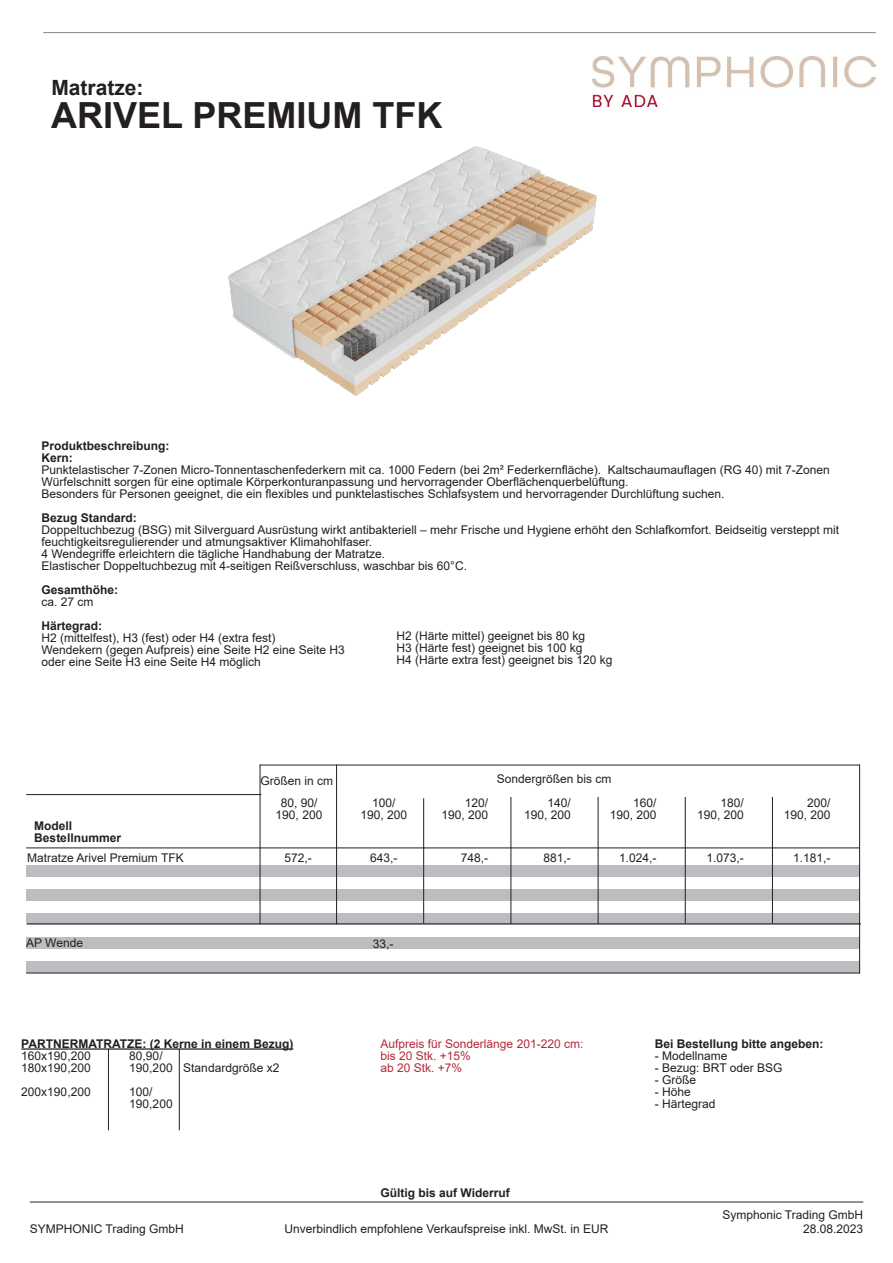
<style>
.page{position:relative;width:893px;height:1263px;background:#fff}
.page>*{position:absolute;margin:0;border:0;box-sizing:border-box;transform-origin:0 0}
.t1{font:700 36px "Arial";color:#231f20}
.t2{font:700 21px "Arial";color:#231f20}
.t3{font:12px/12px "Arial";color:#231f20}
.t4{font:700 12px/12px "Arial";color:#231f20}
.t5{font:12px/12px "Arial";color:#b72837}
</style>
<div class="page">
<hr style="left:30px;top:1201px;width:833px;height:1px;background:#231f20">
<hr style="left:108px;top:1049px;width:1px;height:81px;background:#231f20">
<hr style="left:179px;top:1049px;width:1px;height:81px;background:#231f20">
<hr style="left:21px;top:1048px;width:272px;height:2px;background:#231f20">
<div style="left:26px;top:961px;width:834px;height:11px;background:#bcbdc0"></div>
<div style="left:26px;top:889px;width:834px;height:11px;background:#bcbdc0"></div>
<div style="left:26px;top:865px;width:834px;height:11px;background:#bcbdc0"></div>
<div style="left:26px;top:913px;width:834px;height:11px;background:#bcbdc0"></div>
<div style="left:26px;top:937px;width:834px;height:11px;background:#bcbdc0"></div>
<hr style="left:26px;top:847px;width:834px;height:1px;background:#231f20">
<hr style="left:26px;top:972px;width:834px;height:1px;background:#231f20">
<hr style="left:26px;top:794px;width:235px;height:1px;background:#231f20">
<hr style="left:260px;top:764px;width:1px;height:160px;background:#231f20">
<hr style="left:772px;top:797px;width:1px;height:126px;background:#231f20">
<hr style="left:685px;top:797px;width:1px;height:126px;background:#231f20">
<hr style="left:598px;top:797px;width:1px;height:127px;background:#231f20">
<hr style="left:510px;top:797px;width:1px;height:127px;background:#231f20">
<hr style="left:423px;top:798px;width:1px;height:125px;background:#231f20">
<hr style="left:336px;top:764px;width:1px;height:160px;background:#231f20">
<hr style="left:859px;top:764px;width:1px;height:209px;background:#231f20">
<hr style="left:260px;top:764px;width:600px;height:1px;background:#231f20">
<hr style="left:27px;top:923px;width:834px;height:1px;background:#231f20">
<hr style="left:43px;top:32px;width:833px;height:1px;background:#808285">
<img style="left:592px;top:56px;width:284px;height:51px">
<img style="left:228px;top:146px;width:369px;height:250px">
<h2 class="t2" style="left:51px;top:73px;width:94px">Matratze:</h2>
<h1 class="t1" style="left:51px;top:90px;width:393px">ARIVEL PREMIUM TFK</h1>
<p class="t4" style="left:41px;top:440px;width:130px">Produktbeschreibung:<br>Kern:</p>
<p class="t3" style="left:41px;top:464px;width:790px">Punktelastischer 7-Zonen Micro-Tonnentaschenfederkern mit ca. 1000 Federn (bei 2m² Federkernfläche). Kaltschaumauflagen (RG 40) mit 7-Zonen<br>Würfelschnitt sorgen für eine optimale Körperkonturanpassung und hervorragender Oberflächenquerbelüftung.<br>Besonders für Personen geeignet, die ein flexibles und punktelastisches Schlafsystem und hervorragender Durchlüftung suchen.</p>
<p class="t4" style="left:41px;top:512px;width:97px">Bezug Standard:</p>
<p class="t3" style="left:41px;top:524px;width:799px">Doppeltuchbezug (BSG) mit Silverguard Ausrüstung wirkt antibakteriell – mehr Frische und Hygiene erhöht den Schlafkomfort. Beidseitig versteppt mit feuchtigkeitsregulierender und atmungsaktiver Klimahohlfaser.<br>4 Wendegriffe erleichtern die tägliche Handhabung der Matratze.<br>Elastischer Doppeltuchbezug mit 4-seitigen Reißverschluss, waschbar bis 60°C.</p>
<p class="t4" style="left:41px;top:584px;width:78px">Gesamthöhe:</p>
<p class="t3" style="left:41px;top:596px;width:54px">ca. 27 cm</p>
<p class="t4" style="left:41px;top:620px;width:62px">Härtegrad:</p>
<p class="t3" style="left:41px;top:632px;width:305px">H2 (mittelfest), H3 (fest) oder H4 (extra fest)<br>Wendekern (gegen Aufpreis) eine Seite H2 eine Seite H3 oder eine Seite H3 eine Seite H4 möglich</p>
<p class="t3" style="left:396px;top:630px;width:218px">H2 (Härte mittel) geeignet bis 80 kg<br>H3 (Härte fest) geeignet bis 100 kg<br>H4 (Härte extra fest) geeignet bis 120 kg</p>
<p class="t4" style="left:34px;top:820px;width:88px">Modell<br>Bestellnummer</p>
<p class="t3" style="left:27px;top:852px;width:158px">Matratze Arivel Premium TFK</p>
<p class="t3" style="left:260px;top:774px;width:74px">Größen in cm</p>
<p class="t3" style="left:497px;top:772px;width:116px">Sondergrößen bis cm</p>
<p class="t3" style="left:281px;top:797px;width:38px">80, 90/</p>
<p class="t3" style="left:372px;top:797px;width:25px">100/</p>
<p class="t3" style="left:465px;top:797px;width:25px">120/</p>
<p class="t3" style="left:548px;top:797px;width:25px">140/</p>
<p class="t3" style="left:633px;top:797px;width:25px">160/</p>
<p class="t3" style="left:720px;top:797px;width:25px">180/</p>
<p class="t3" style="left:807px;top:797px;width:25px">200/</p>
<p class="t3" style="left:276px;top:809px;width:48px">190, 200</p>
<p class="t3" style="left:360px;top:809px;width:48px">190, 200</p>
<p class="t3" style="left:442px;top:809px;width:48px">190, 200</p>
<p class="t3" style="left:524px;top:809px;width:48px">190, 200</p>
<p class="t3" style="left:610px;top:809px;width:48px">190, 200</p>
<p class="t3" style="left:697px;top:809px;width:48px">190, 200</p>
<p class="t3" style="left:784px;top:809px;width:48px">190, 200</p>
<p class="t3" style="left:284px;top:852px;width:29px">572,-</p>
<p class="t3" style="left:370px;top:852px;width:29px">643,-</p>
<p class="t3" style="left:461px;top:852px;width:29px">748,-</p>
<p class="t3" style="left:544px;top:852px;width:29px">881,-</p>
<p class="t3" style="left:619px;top:852px;width:39px">1.024,-</p>
<p class="t3" style="left:706px;top:852px;width:39px">1.073,-</p>
<p class="t3" style="left:793px;top:852px;width:39px">1.181,-</p>
<p class="t3" style="left:26px;top:936px;width:58px">AP Wende</p>
<p class="t3" style="left:373px;top:937px;width:22px">33,-</p>
<p class="t4" style="left:21px;top:1038px;width:274px">PARTNERMATRATZE: (2 Kerne in einem Bezug)</p>
<p class="t3" style="left:21px;top:1049px;width:71px">160x190,200</p>
<p class="t3" style="left:129px;top:1049px;width:35px">80,90/</p>
<p class="t3" style="left:21px;top:1061px;width:71px">180x190,200</p>
<p class="t3" style="left:129px;top:1061px;width:152px">190,200 Standardgröße x2</p>
<p class="t3" style="left:21px;top:1085px;width:71px">200x190,200</p>
<p class="t3" style="left:129px;top:1085px;width:45px">100/<br>190,200</p>
<p class="t5" style="left:381px;top:1038px;width:204px">Aufpreis für Sonderlänge 201-220 cm: bis 20 Stk. +15%<br>ab 20 Stk. +7%</p>
<p class="t4" style="left:381px;top:1187px;width:131px">Gültig bis auf Widerruf</p>
<p class="t3" style="left:30px;top:1223px;width:156px">SYMPHONIC Trading GmbH</p>
<p class="t3" style="left:284px;top:1223px;width:326px">Unverbindlich empfohlene Verkaufspreise inkl. MwSt. in EUR</p>
<p class="t4" style="left:655px;top:1038px;width:170px">Bei Bestellung bitte angeben:</p>
<p class="t3" style="left:655px;top:1050px;width:74px">- Modellname</p>
<p class="t3" style="left:655px;top:1062px;width:129px">- Bezug: BRT oder BSG</p>
<p class="t3" style="left:655px;top:1074px;width:43px">- Größe</p>
<p class="t3" style="left:655px;top:1086px;width:38px">- Höhe</p>
<p class="t3" style="left:655px;top:1098px;width:62px">- Härtegrad</p>
<p class="t3" style="left:722px;top:1207px;width:142px;line-height:14.9px;text-align:right">Symphonic Trading GmbH<br>28.08.2023</p>
</div>
